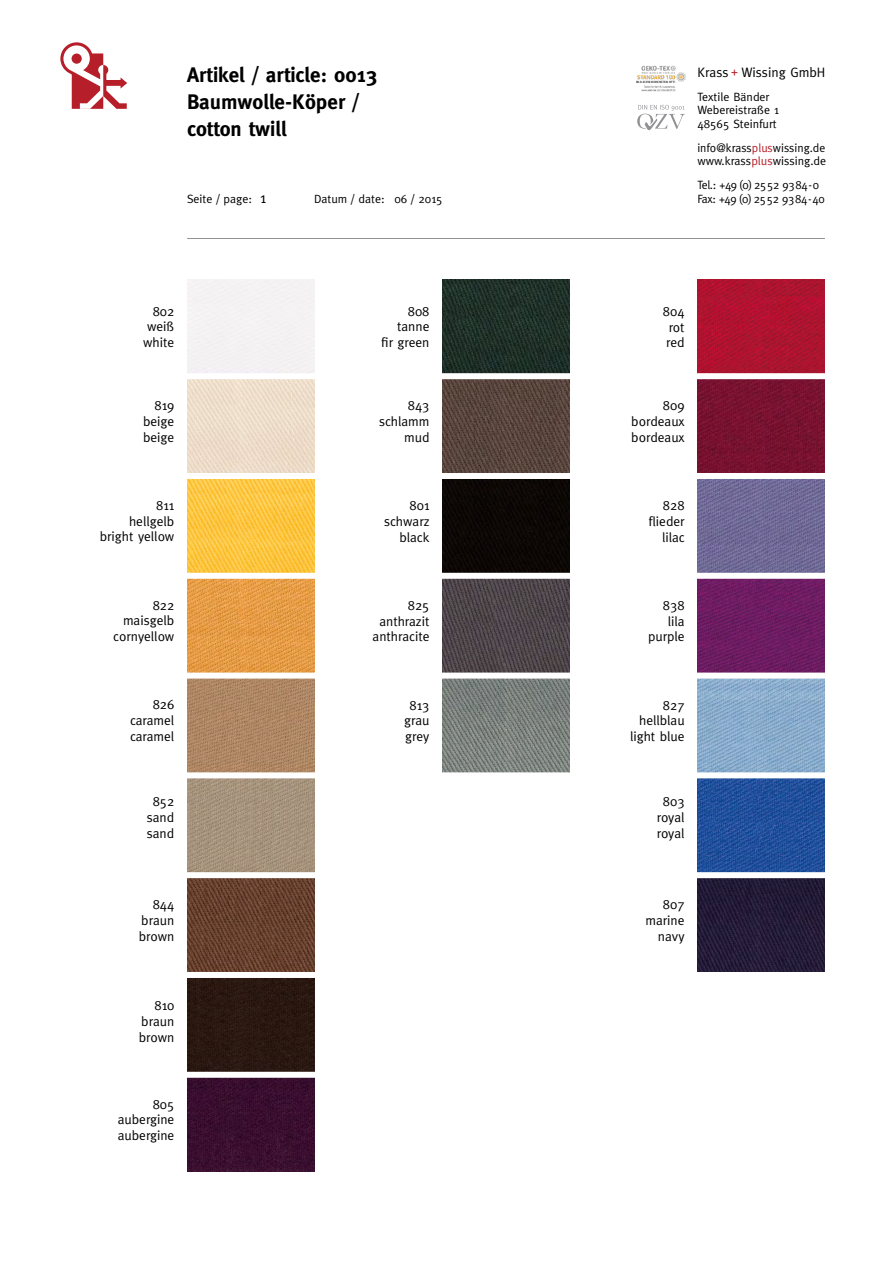
<style>
.page{position:relative;width:893px;height:1263px;background:#fff}
.page>*{position:absolute;margin:0;border:0;box-sizing:border-box;transform-origin:0 0}
.t1{font:700 21px/27px "Meta Plus";color:#000}
.t2{font:13.65px "Meta Plus";color:#000}
.t3{font:13.5px/15.8px "Meta Plus";color:#000;text-align:right}
.t4{font:12px/13.5px "Meta Plus";color:#000}
.t5{font:12px/13.5px "Meta Plus";letter-spacing:-.03em;color:#000}
.s1{color:#b61f29}
.s2{font-size:15px}
</style>
<div class="page">
<img style="left:697px;top:279px;width:128px;height:693px">
<img style="left:442px;top:279px;width:128px;height:493px">
<img style="left:187px;top:279px;width:128px;height:892px">
<div style="left:176px;top:573px;width:669px;height:6px;background:#fff"></div>
<div style="left:176px;top:672px;width:669px;height:6px;background:#fff"></div>
<div style="left:176px;top:772px;width:669px;height:6px;background:#fff"></div>
<div style="left:176px;top:872px;width:669px;height:6px;background:#fff"></div>
<div style="left:176px;top:972px;width:151px;height:6px;background:#fff"></div>
<div style="left:176px;top:1072px;width:151px;height:6px;background:#fff"></div>
<div style="left:176px;top:473px;width:669px;height:6px;background:#fff"></div>
<div style="left:176px;top:373px;width:669px;height:6px;background:#fff"></div>
<hr style="left:187px;top:238px;width:638px;height:1px;background:#939195">
<svg style="left:60px;top:42px;width:67px;height:67px"></svg>
<svg style="left:637px;top:105px;width:48px;height:25px"></svg>
<img style="left:636px;top:65px;width:50px;height:27px">
<h1 class="t1" style="left:187px;top:61px;width:192px">Artikel / article: 0013<br>Baumwolle-Köper / cotton twill</h1>
<p class="t2" style="left:697px;top:64px;width:130px">Krass <span class="s1">+</span> Wissing GmbH</p>
<p class="t4" style="left:697px;top:90px;width:83px">Textile Bänder<br>Webereistraße 1<br>48565 Steinfurt</p>
<p class="t4" style="left:697px;top:141px;width:130px">info@krass<span class="s1">plus</span>wissing.de www.krass<span class="s1">plus</span>wissing.de</p>
<p class="t5" style="left:697px;top:178px;width:129px">Tel.: +49 (0) 2552 9384-0<br>Fax: +49 (0) 2552 9384-40</p>
<p class="t4" style="left:187px;top:192px;width:81px">Seite / page: <span class="s2">1</span></p>
<p class="t4" style="left:314px;top:192px;width:130px">Datum / date: 06 / 2015</p>
<p class="t3" style="left:143px;top:303px;width:33px;text-align:justify;text-indent:9px">802 weiß white</p>
<p class="t3" style="left:143px;top:397px;width:33px;text-align:justify;text-indent:11px">819 beige beige</p>
<p class="t3" style="left:100px;top:497px;width:76px">811<br>hellgelb bright yellow</p>
<p class="t3" style="left:113px;top:597px;width:63px">822 maisgelb cornyellow</p>
<p class="t3" style="left:130px;top:697px;width:46px;text-align:justify;text-indent:23px">826 caramel caramel</p>
<p class="t3" style="left:147px;top:793px;width:29px;text-align:center">852 sand sand</p>
<p class="t3" style="left:139px;top:896px;width:37px;text-align:justify;text-indent:14px">844 braun brown</p>
<p class="t3" style="left:139px;top:997px;width:37px;text-align:justify;text-indent:16px">810 braun brown</p>
<p class="t3" style="left:118px;top:1096px;width:58px;text-align:justify;text-indent:35px">805 aubergine aubergine</p>
<p class="t3" style="left:381px;top:303px;width:50px">808 tanne<br>fir green</p>
<p class="t3" style="left:379px;top:397px;width:52px">843 schlamm mud</p>
<p class="t3" style="left:384px;top:497px;width:47px">801 schwarz black</p>
<p class="t3" style="left:373px;top:597px;width:58px">825 anthrazit anthracite</p>
<p class="t3" style="left:404px;top:697px;width:27px;text-align:center">813 grau grey</p>
<p class="t3" style="left:663px;top:303px;width:23px;text-align:justify">804 rot red</p>
<p class="t3" style="left:631px;top:398px;width:55px;text-align:justify;text-indent:32px">809 bordeaux bordeaux</p>
<p class="t3" style="left:648px;top:497px;width:38px">828 flieder lilac</p>
<p class="t3" style="left:648px;top:597px;width:38px">838 lila purple</p>
<p class="t3" style="left:630px;top:697px;width:56px">827 hellblau light blue</p>
<p class="t3" style="left:657px;top:794px;width:29px;text-align:center">803 royal royal</p>
<p class="t3" style="left:646px;top:896px;width:41px">807 marine navy</p>
</div>
